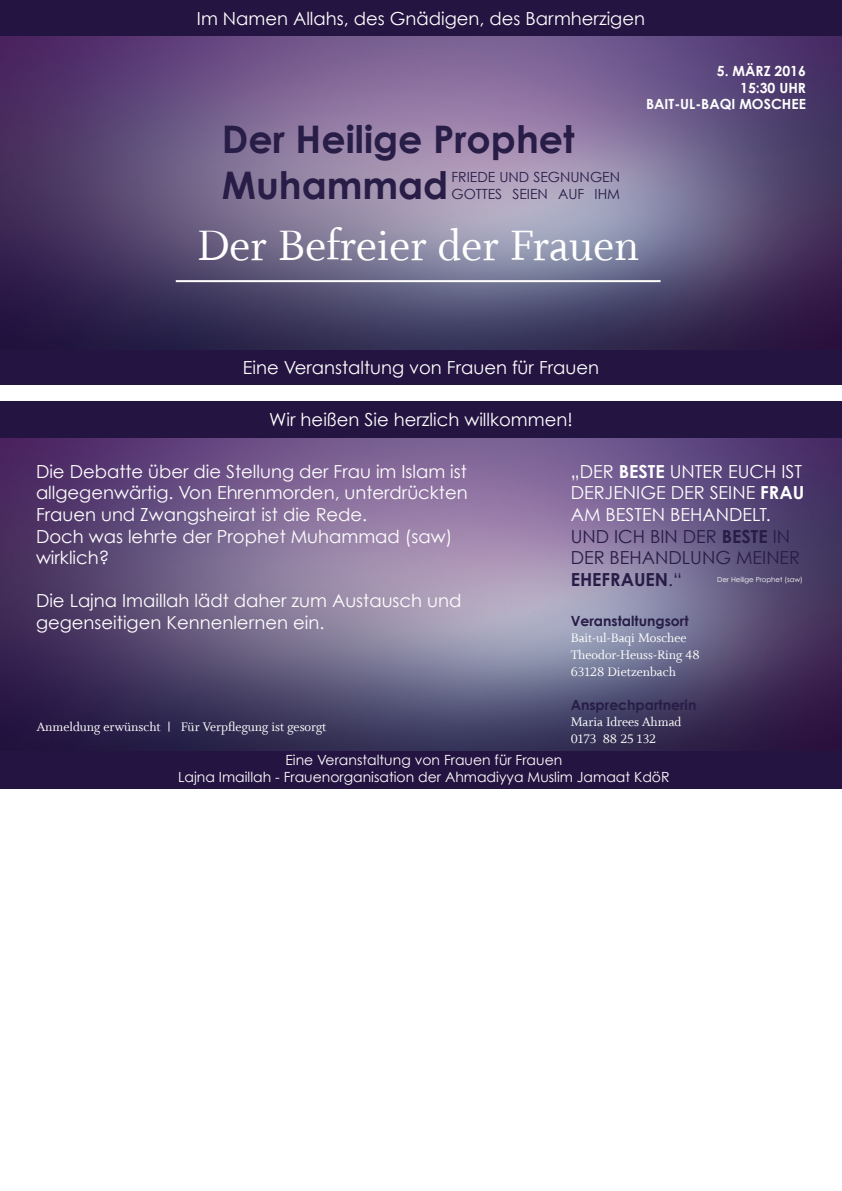
<style>
.page{position:relative;width:842px;height:1191px;background:#fff}
.page>*{position:absolute;margin:0;border:0;box-sizing:border-box;transform-origin:0 0}
.t1{font:48px "Whitman";color:#fff}
.t2{font:700 38px "Century Gothic";color:#281d47}
.t3{font:18px/21.6px "Century Gothic";color:#fff}
.t4{font:18px/21.6px "Century Gothic";color:#281d47}
.t5{font:14px "Whitman";color:#fff}
.t6{font:14px "Century Gothic";color:#fff}
.t7{font:700 14px "Century Gothic";color:#fff}
.t8{font:14px "Century Gothic";color:#281d47}
.t9{font:700 14px "Century Gothic";color:#281d47}
.t10{font:7px "Century Gothic";color:#fff}
.s1{font-weight:700}
</style>
<div class="page">
<img style="left:0;top:438px;width:842px;height:313px">
<div style="left:0;top:0;width:842px;height:36px;background:#241441"></div>
<div style="left:0;top:350px;width:842px;height:35px;background:#241441"></div>
<img style="left:0;top:36px;width:842px;height:314px">
<hr style="left:176px;top:280px;width:484px;height:2px;background:#fff">
<div style="left:0;top:402px;width:842px;height:36px;background:#241441"></div>
<div style="left:0;top:751px;width:842px;height:38px;background:#241441"></div>
<p class="t3" style="left:197px;top:7px;width:450px">Im Namen Allahs, des Gnädigen, des Barmherzigen</p>
<p class="t2" style="left:222px;top:116px;width:354px">Der Heilige Prophet</p>
<p class="t2" style="left:222px;top:161px;width:228px">Muhammad</p>
<p class="t8" style="left:451px;top:168px;width:170px">FRIEDE UND SEGNUNGEN</p>
<p class="t8" style="left:451px;top:185px;width:170px">GOTTES SEIEN AUF IHM</p>
<p class="t1" style="left:197px;top:219px;width:444px">Der Befreier der Frauen</p>
<p class="t7" style="left:717px;top:62px;width:91px">5. MÄRZ 2016</p>
<p class="t7" style="left:740px;top:79px;width:67px">15:30 UHR</p>
<p class="t7" style="left:646px;top:95px;width:161px">BAIT-UL-BAQI MOSCHEE</p>
<p class="t3" style="left:243px;top:356px;width:358px">Eine Veranstaltung von Frauen für Frauen</p>
<p class="t3" style="left:269px;top:408px;width:305px">Wir heißen Sie herzlich willkommen!</p>
<p class="t3" style="left:36px;top:460px;width:432px">Die Debatte über die Stellung der Frau im Islam ist</p>
<p class="t3" style="left:36px;top:482px;width:433px">allgegenwärtig. Von Ehrenmorden, unterdrückten<br>Frauen und Zwangsheirat ist die Rede.</p>
<p class="t3" style="left:36px;top:525px;width:418px">Doch was lehrte der Prophet Muhammad (saw)</p>
<p class="t3" style="left:36px;top:546px;width:75px">wirklich?</p>
<p class="t3" style="left:36px;top:590px;width:427px">Die Lajna Imaillah lädt daher zum Austausch und</p>
<p class="t3" style="left:36px;top:611px;width:290px">gegenseitigen Kennenlernen ein.</p>
<p class="t3" style="left:571px;top:460px;width:233px">„DER <span class="s1">BESTE</span> UNTER EUCH IST</p>
<p class="t3" style="left:571px;top:482px;width:235px">DERJENIGE DER SEINE <span class="s1">FRAU</span></p>
<p class="t3" style="left:571px;top:503px;width:202px">AM BESTEN BEHANDELT.</p>
<p class="t4" style="left:571px;top:525px;width:231px">UND ICH BIN DER <span class="s1">BESTE</span> IN<br>DER BEHANDLUNG MEINER<br><span class="s1">EHEFRAUEN</span>.“</p>
<p class="t10" style="left:717px;top:575px;width:87px">Der Heilige Prophet (saw)</p>
<p class="t9" style="left:571px;top:611px;width:119px">Veranstaltungsort</p>
<p class="t5" style="left:571px;top:630px;width:117px">Bait-ul-Baqi Moschee</p>
<p class="t5" style="left:571px;top:647px;width:130px">Theodor-Heuss-Ring 48</p>
<p class="t5" style="left:571px;top:664px;width:107px">63128 Dietzenbach</p>
<p class="t9" style="left:571px;top:695px;width:127px">Ansprechpartnerin</p>
<p class="t5" style="left:571px;top:714px;width:112px">Maria Idrees Ahmad</p>
<p class="t5" style="left:571px;top:731px;width:87px">0173 88 25 132</p>
<p class="t5" style="left:37px;top:719px;width:126px">Anmeldung erwünscht</p>
<p class="t5" style="left:181px;top:719px;width:147px">Für Verpflegung ist gesorgt</p>
<p class="t6" style="left:285px;top:751px;width:278px">Eine Veranstaltung von Frauen für Frauen</p>
<p class="t6" style="left:178px;top:768px;width:493px">Lajna Imaillah - Frauenorganisation der Ahmadiyya Muslim Jamaat KdöR</p>
</div>
